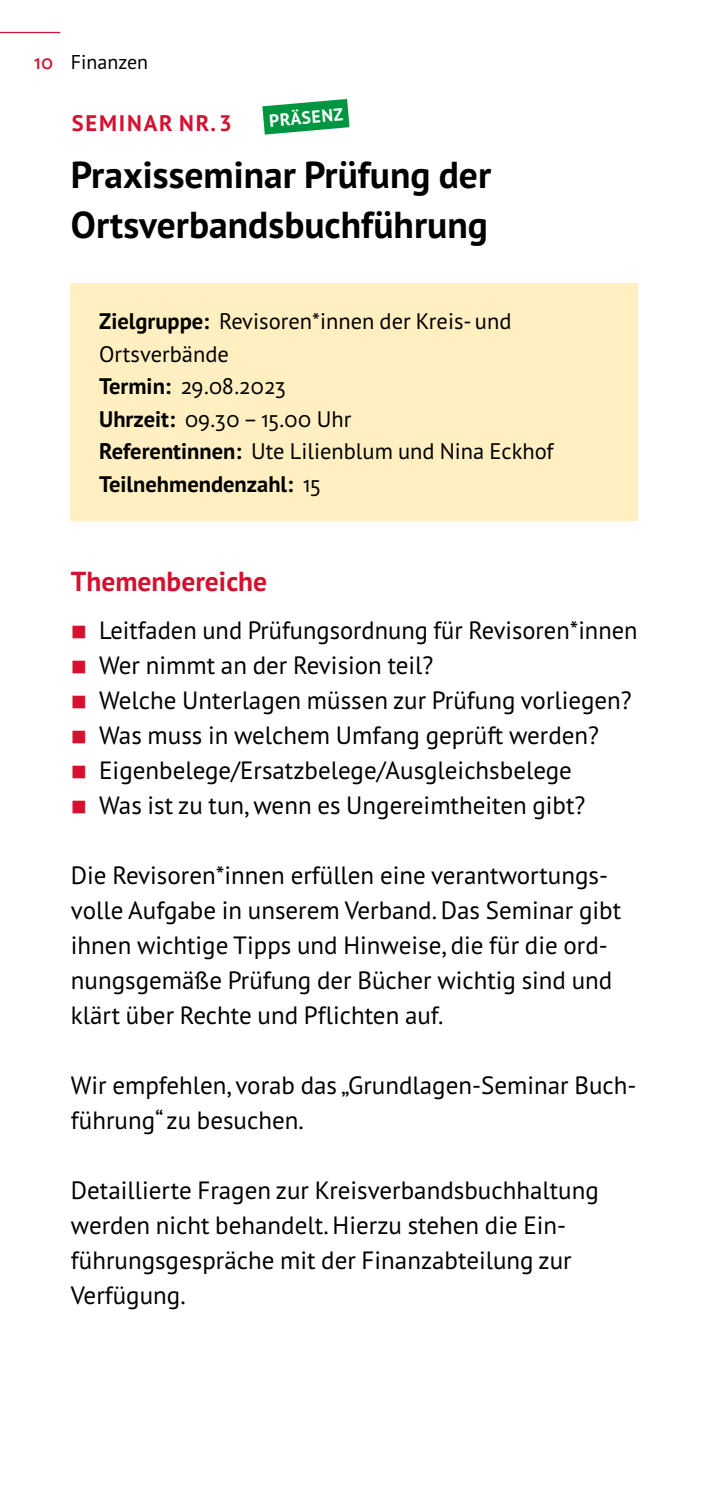
<style>
.page{position:relative;width:709px;height:1489px;background:#fff}
.page>*{position:absolute;margin:0;border:0;box-sizing:border-box;transform-origin:0 0}
.t1{font:700 37.5px/50px "PT Sans Pro";color:#000}
.t2{font:700 27.5px "PT Sans Pro";color:#d51130}
.t3{font:25px/35px "PT Sans Pro";color:#000}
.t4{font:22.5px/32.5px "PT Sans Pro";color:#000}
.t5{font:700 22.5px "PT Sans Pro";letter-spacing:.08em;color:#d51130}
.t6{font:20px "PT Sans Pro";color:#000}
.t7{font:700 17.5px "PT Sans Pro";color:#fff}
.s1{font-weight:600;color:#d51130}
.s2{font-weight:700}
</style>
<div class="page">
<div style="left:71px;top:283px;width:567px;height:238px;background:#ffefc1"></div>
<svg style="left:262px;top:99px;width:87px;height:36px"></svg>
<hr style="left:0;top:32px;width:60px;height:1px;background:#d51130">
<p class="t6" style="left:34px;top:49px;width:115px"><span class="s1">10</span> Finanzen</p>
<p class="t7" style="left:268px;top:109px;width:76px;rotate:-5deg">PRÄSENZ</p>
<p class="t5" style="left:72px;top:108px;width:162px">SEMINAR NR. 3</p>
<h1 class="t1" style="left:71px;top:149px;width:422px">Praxisseminar Prüfung der<br>Ortsverbandsbuchführung</h1>
<p class="t4" style="left:99px;top:304px;width:456px"><span class="s2">Zielgruppe:</span> Revisoren*innen der Kreis- und<br>Ortsverbände<br><span class="s2">Termin:</span> 29.08.2023<br><span class="s2">Uhrzeit:</span> 09.30 – 15.00 Uhr<br><span class="s2">Referentinnen:</span> Ute Lilienblum und Nina Eckhof<br><span class="s2">Teilnehmendenzahl:</span> 15</p>
<p class="t2" style="left:71px;top:563px;width:198px">Themenbereiche</p>
<p class="t3" style="left:99px;top:611px;width:540px">Leitfaden und Prüfungsordnung für Revisoren*innen Wer nimmt an der Revision teil?<br>Welche Unterlagen müssen zur Prüfung vorliegen?<br>Was muss in welchem Umfang geprüft werden?<br>Eigenbelege/Ersatzbelege/Ausgleichsbelege<br>Was ist zu tun, wenn es Ungereimtheiten gibt?</p>
<p class="t3" style="left:71px;top:856px;width:552px">Die Revisoren*innen erfüllen eine verantwortungs&shy;volle Aufgabe in unserem Verband. Das Seminar gibt ihnen wichtige Tipps und Hinweise, die für die ord&shy;nungsgemäße Prüfung der Bücher wichtig sind und klärt über Rechte und Pflichten auf.</p>
<p class="t3" style="left:71px;top:1066px;width:567px">Wir empfehlen, vorab das „Grundlagen-Seminar Buch&shy;führung“ zu besuchen.</p>
<p class="t3" style="left:71px;top:1171px;width:529px">Detaillierte Fragen zur Kreisverbandsbuchhaltung werden nicht behandelt. Hierzu stehen die Ein&shy;führungsgespräche mit der Finanzabteilung zur Verfügung.</p>
</div>
